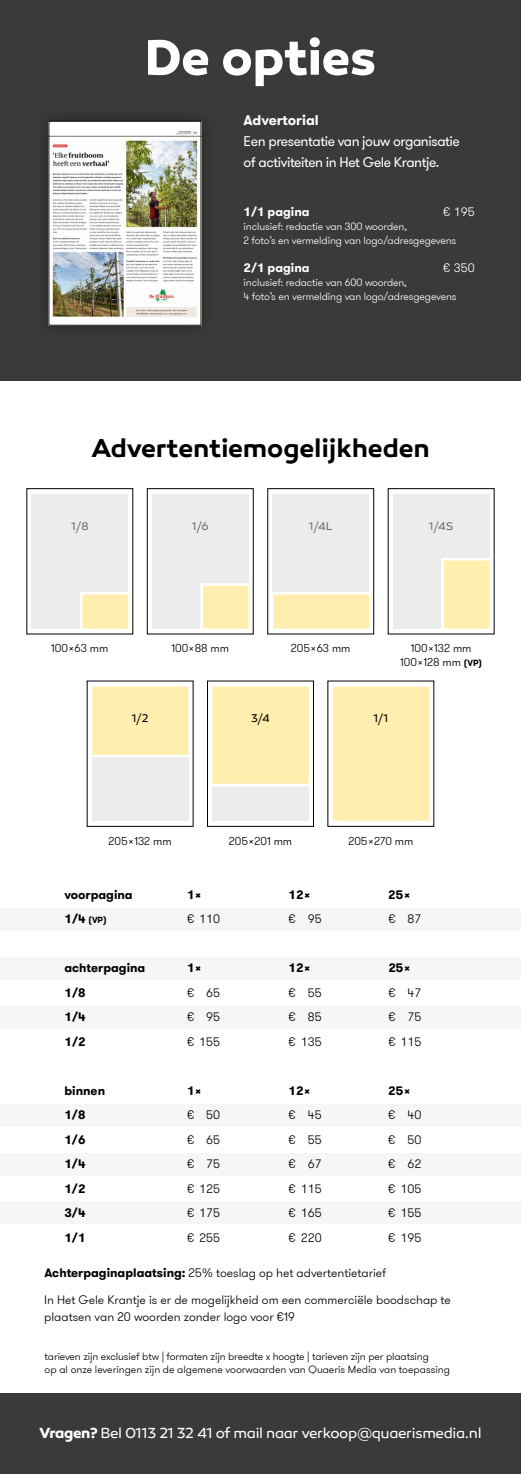
<style>
.page{position:relative;width:521px;height:1474px;background:#fff}
.page>*{position:absolute;margin:0;border:0;box-sizing:border-box;transform-origin:0 0}
.t1{font:700 50.75px "Canaro";letter-spacing:-.005em;color:#fff}
.t2{font:600 26.25px "Canaro";letter-spacing:-.005em;color:#000}
.t3{font:14.88px "Canaro";letter-spacing:-.025em;color:#fff}
.t4{font:14px/21px "GT Walsheim Pro";letter-spacing:-.03em;color:#fff}
.t5{font:700 14px "GT Walsheim Pro";color:#fff}
.t6{font:300 12.25px/17.5px "GT Walsheim Pro";color:#000}
.t7{font:700 12.25px "GT Walsheim Pro";color:#000}
.t8{font:700 12.25px "GT Walsheim Pro";color:#fff}
.t9{font:300 12.25px "GT Walsheim Pro";color:#fff}
.t10{font:300 11.38px/14px "GT Walsheim Pro";color:#000;text-align:center}
.t11{font:11.38px "Canaro";color:#6e6e6e}
.t12{font:11.38px "Canaro";color:#000}
.t13{font:300 10.5px/12.2px "GT Walsheim Pro";letter-spacing:-.01em;color:#000}
.t14{font:300 10.5px/14px "GT Walsheim Pro";letter-spacing:-.01em;color:#fff}
.t15{font:700 8.75px "GT Walsheim Pro";color:#000}
.s1{font-weight:700;font-size:8.75px}
.s2{font-size:12.25px}
.s3{font-weight:700}
</style>
<div class="page">
<div style="left:0;top:0;width:521px;height:380px;background:#3a3a39"></div>
<img style="left:51px;top:123px;width:148px;height:200px">
<div style="left:0;top:1005px;width:521px;height:23px;background:#f6f6f6"></div>
<div style="left:0;top:956px;width:521px;height:23px;background:#f6f6f6"></div>
<div style="left:0;top:908px;width:521px;height:22px;background:#f6f6f6"></div>
<div style="left:0;top:1103px;width:521px;height:23px;background:#f6f6f6"></div>
<div style="left:0;top:1152px;width:521px;height:23px;background:#f6f6f6"></div>
<div style="left:0;top:1201px;width:521px;height:23px;background:#f6f6f6"></div>
<div style="left:147px;top:488px;width:106px;height:146px;border:1px solid #000"></div>
<div style="left:152px;top:494px;width:97px;height:134px;background:#ececec"></div>
<svg style="left:199px;top:582px;width:54px;height:50px"></svg>
<div style="left:31px;top:494px;width:97px;height:134px;background:#ececec"></div>
<svg style="left:78px;top:592px;width:51px;height:37px;background:#fef0bb"></svg>
<div style="left:332px;top:686px;width:98px;height:135px;background:#ffeeae"></div>
<div style="left:92px;top:686px;width:96px;height:135px;background:#ececec"></div>
<svg style="left:92px;top:686px;width:97px;height:72px;background:#feeeb2"></svg>
<div style="left:207px;top:680px;width:107px;height:146px;border:1px solid #000"></div>
<div style="left:212px;top:686px;width:97px;height:135px;background:#ececec"></div>
<svg style="left:208px;top:682px;width:105px;height:105px;background:#fef0ba"></svg>
<div style="left:267px;top:488px;width:107px;height:146px;border:1px solid #000"></div>
<div style="left:272px;top:494px;width:97px;height:134px;background:#ececec"></div>
<svg style="left:272px;top:590px;width:101px;height:42px"></svg>
<div style="left:393px;top:494px;width:96px;height:134px;background:#ececec"></div>
<svg style="left:440px;top:556px;width:50px;height:73px;background:#feefb8"></svg>
<div style="left:0;top:1393px;width:521px;height:80px;background:#3a3a39"></div>
<h1 class="t1" style="left:145px;top:26px;width:233px">De opties</h1>
<p class="t5" style="left:244px;top:111px;width:77px">Advertorial</p>
<p class="t4" style="left:244px;top:131px;width:218px">Een presentatie van jouw organisatie of activiteiten in Het Gele Krantje.</p>
<p class="t8" style="left:244px;top:204px;width:68px">1/1 pagina</p>
<p class="t9" style="left:443px;top:204px;width:33px">€ 195</p>
<p class="t14" style="left:244px;top:220px;width:214px">inclusief: redactie van 300 woorden,<br>2 foto’s en vermelding van logo/adresgegevens</p>
<p class="t8" style="left:244px;top:260px;width:68px">2/1 pagina</p>
<p class="t9" style="left:443px;top:260px;width:33px">€ 350</p>
<p class="t14" style="left:244px;top:276px;width:214px">inclusief: redactie van 600 woorden,<br>4 foto’s en vermelding van logo/adresgegevens</p>
<h2 class="t2" style="left:91px;top:432px;width:340px">Advertentiemogelijkheden</h2>
<p class="t11" style="left:71px;top:519px;width:19px">1/8</p>
<p class="t11" style="left:192px;top:519px;width:18px">1/6</p>
<p class="t11" style="left:309px;top:519px;width:25px">1/4L</p>
<p class="t11" style="left:429px;top:519px;width:26px">1/4S</p>
<p class="t10" style="left:51px;top:641px;width:59px">100x63 mm</p>
<p class="t10" style="left:171px;top:641px;width:59px">100x88 mm</p>
<p class="t10" style="left:291px;top:641px;width:61px">205x63 mm</p>
<p class="t12" style="left:132px;top:711px;width:18px">1/2</p>
<p class="t12" style="left:251px;top:711px;width:20px">3/4</p>
<p class="t10" style="left:400px;top:641px;width:83px">100x132 mm<br>100x128 mm <span class="s1">(VP)</span></p>
<p class="t12" style="left:373px;top:711px;width:16px">1/1</p>
<p class="t10" style="left:109px;top:834px;width:65px">205x132 mm</p>
<p class="t10" style="left:229px;top:834px;width:65px">205x201 mm</p>
<p class="t10" style="left:348px;top:834px;width:66px">205x270 mm</p>
<p class="t7" style="left:64px;top:886px;width:70px">voorpagina</p>
<p class="t7" style="left:187px;top:886px;width:17px">1x</p>
<p class="t7" style="left:288px;top:886px;width:24px">12x</p>
<p class="t7" style="left:388px;top:886px;width:24px">25x</p>
<p class="t15" style="left:64px;top:914px;width:44px"><span class="s2">1/4</span> (VP)</p>
<p class="t6" style="left:187px;top:910px;width:35px">€ 110</p>
<p class="t6" style="left:288px;top:910px;width:35px">€ 95</p>
<p class="t6" style="left:388px;top:910px;width:35px">€ 87</p>
<p class="t7" style="left:64px;top:959px;width:82px">achterpagina</p>
<p class="t7" style="left:187px;top:959px;width:17px">1x</p>
<p class="t7" style="left:288px;top:959px;width:24px">12x</p>
<p class="t7" style="left:388px;top:959px;width:24px">25x</p>
<p class="t7" style="left:64px;top:984px;width:23px">1/8</p>
<p class="t6" style="left:187px;top:983px;width:35px">€ 65</p>
<p class="t6" style="left:288px;top:983px;width:35px">€ 55</p>
<p class="t6" style="left:388px;top:983px;width:35px">€ 47</p>
<p class="t7" style="left:64px;top:1008px;width:23px">1/4</p>
<p class="t6" style="left:187px;top:1008px;width:35px">€ 95</p>
<p class="t6" style="left:288px;top:1008px;width:35px">€ 85</p>
<p class="t6" style="left:388px;top:1008px;width:35px">€ 75</p>
<p class="t7" style="left:64px;top:1033px;width:23px">1/2</p>
<p class="t6" style="left:187px;top:1032px;width:35px">€ 155</p>
<p class="t6" style="left:288px;top:1032px;width:35px">€ 135</p>
<p class="t6" style="left:388px;top:1032px;width:35px">€ 115</p>
<p class="t7" style="left:64px;top:1082px;width:42px">binnen</p>
<p class="t7" style="left:187px;top:1082px;width:17px">1x</p>
<p class="t7" style="left:288px;top:1082px;width:24px">12x</p>
<p class="t7" style="left:388px;top:1082px;width:24px">25x</p>
<p class="t7" style="left:64px;top:1106px;width:23px">1/8</p>
<p class="t6" style="left:187px;top:1106px;width:35px">€ 50</p>
<p class="t6" style="left:288px;top:1106px;width:35px">€ 45</p>
<p class="t6" style="left:388px;top:1106px;width:35px">€ 40</p>
<p class="t7" style="left:64px;top:1131px;width:23px">1/6</p>
<p class="t6" style="left:187px;top:1130px;width:35px">€ 65</p>
<p class="t6" style="left:288px;top:1130px;width:35px">€ 55</p>
<p class="t6" style="left:388px;top:1130px;width:35px">€ 50</p>
<p class="t7" style="left:64px;top:1155px;width:23px">1/4</p>
<p class="t6" style="left:187px;top:1155px;width:35px">€ 75</p>
<p class="t6" style="left:288px;top:1155px;width:35px">€ 67</p>
<p class="t6" style="left:388px;top:1155px;width:35px">€ 62</p>
<p class="t7" style="left:64px;top:1180px;width:23px">1/2</p>
<p class="t6" style="left:187px;top:1179px;width:35px">€ 125</p>
<p class="t6" style="left:288px;top:1179px;width:35px">€ 115</p>
<p class="t6" style="left:388px;top:1179px;width:35px">€ 105</p>
<p class="t7" style="left:64px;top:1204px;width:23px">3/4</p>
<p class="t6" style="left:187px;top:1204px;width:35px">€ 175</p>
<p class="t6" style="left:288px;top:1204px;width:35px">€ 165</p>
<p class="t6" style="left:388px;top:1204px;width:35px">€ 155</p>
<p class="t7" style="left:64px;top:1229px;width:23px">1/1</p>
<p class="t6" style="left:187px;top:1228px;width:35px">€ 255</p>
<p class="t6" style="left:288px;top:1228px;width:35px">€ 220</p>
<p class="t6" style="left:388px;top:1228px;width:35px">€ 195</p>
<p class="t6" style="left:45px;top:1264px;width:343px"><span class="s3">Achterpaginaplaatsing:</span> 25% toeslag op het advertentietarief</p>
<p class="t6" style="left:44px;top:1290px;width:408px">In Het Gele Krantje is er de mogelijkheid om een commerciële boodschap te plaatsen van 20 woorden zonder logo voor €19</p>
<p class="t13" style="left:45px;top:1350px;width:407px">tarieven zijn exclusief btw | formaten zijn breedte x hoogte | tarieven zijn per plaatsing<br>op al onze leveringen zijn de algemene voorwaarden van Quaeris Media van toepassing</p>
<p class="t3" style="left:39px;top:1423px;width:444px"><span class="s3">Vragen?</span> Bel 0113 21 32 41 of mail naar verkoop@quaerismedia.nl</p>
</div>
